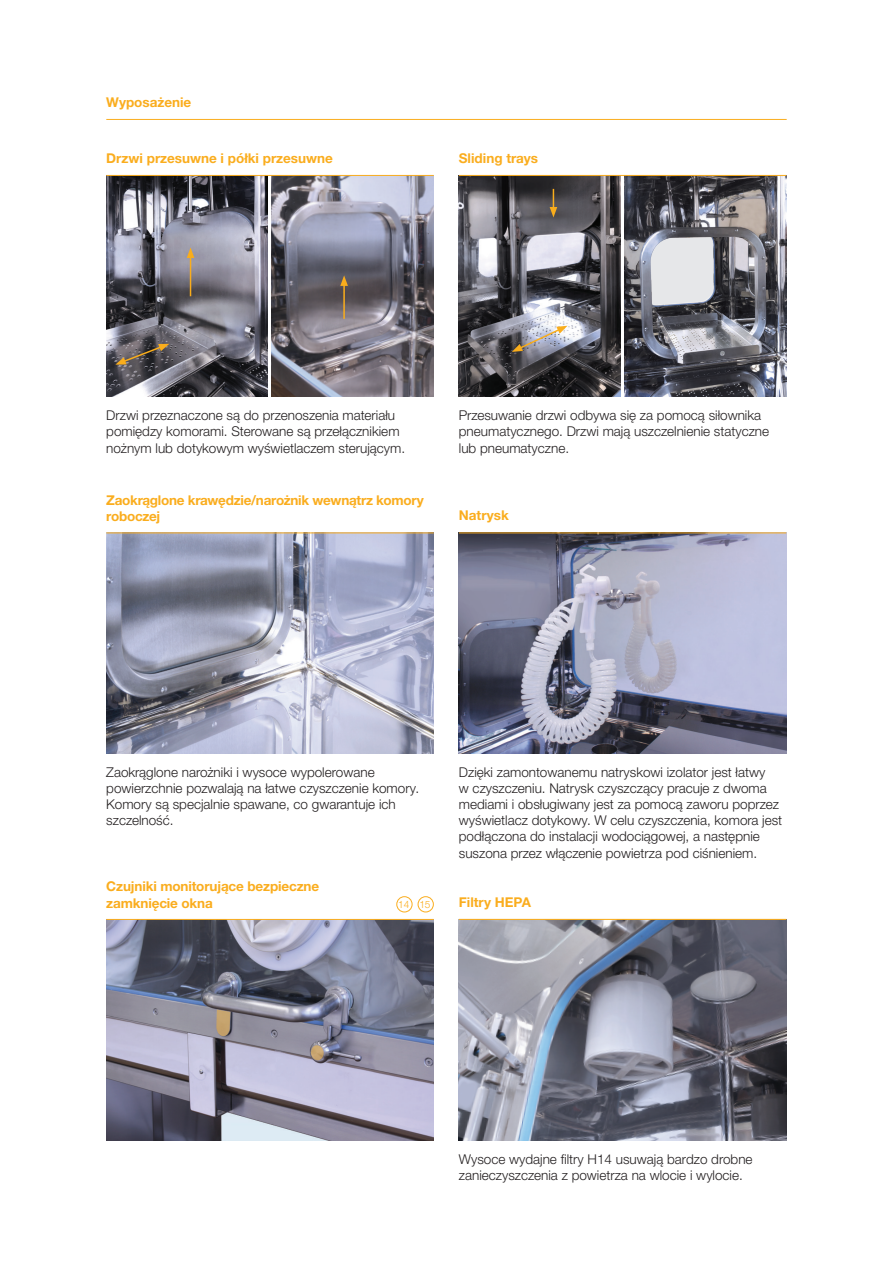
<style>
.page{position:relative;width:893px;height:1263px;background:#fff}
.page>*{position:absolute;margin:0;border:0;box-sizing:border-box;transform-origin:0 0}
.t1{font:300 13.5px "Helvetica Neue LTW1 G";color:#231f20}
.t2{font:700 13.5px/16.2px "Helvetica Neue LTW1 G";letter-spacing:-.01em;color:#faad1e}
.t3{font:300 10.2px "Helvetica Neue LTW1 G";color:#faad1e}
</style>
<div class="page">
<img style="left:625px;top:176px;width:161px;height:220px">
<img style="left:272px;top:176px;width:161px;height:220px">
<hr style="left:106px;top:119px;width:681px;height:1px;background:#faad1e">
<img style="left:459px;top:533px;width:327px;height:221px">
<hr style="left:459px;top:532px;width:327px;height:1px;background:#faad1e">
<img style="left:106px;top:533px;width:328px;height:221px">
<hr style="left:106px;top:532px;width:328px;height:1px;background:#faad1e">
<img style="left:106px;top:176px;width:162px;height:220px">
<svg style="left:115px;top:344px;width:54px;height:21px"></svg>
<hr style="left:190px;top:256px;width:1px;height:40px;background:#f9ad1c">
<svg style="left:187px;top:247px;width:7px;height:11px"></svg>
<img style="left:459px;top:176px;width:161px;height:220px">
<svg style="left:512px;top:326px;width:55px;height:26px"></svg>
<svg style="left:550px;top:189px;width:7px;height:28px"></svg>
<hr style="left:343px;top:284px;width:2px;height:35px;background:#f9ad1c">
<svg style="left:340px;top:275px;width:8px;height:11px"></svg>
<hr style="left:106px;top:175px;width:328px;height:1px;background:#faad1e">
<hr style="left:459px;top:175px;width:327px;height:1px;background:#faad1e">
<img style="left:459px;top:920px;width:327px;height:220px">
<hr style="left:459px;top:919px;width:327px;height:1px;background:#faad1e">
<img style="left:106px;top:920px;width:328px;height:220px">
<hr style="left:106px;top:919px;width:328px;height:1px;background:#faad1e">
<div style="left:396px;top:896px;width:16px;height:16px;border:1px solid #faad1e;border-radius:50%"></div>
<svg style="left:216px;top:1009px;width:14px;height:27px"></svg>
<svg style="left:311px;top:1045px;width:13px;height:15px"></svg>
<div style="left:418px;top:896px;width:16px;height:16px;border:1px solid #faad1e;border-radius:50%"></div>
<p class="t2" style="left:106px;top:94px;width:87px">Wyposażenie</p>
<p class="t2" style="left:106px;top:150px;width:228px">Drzwi przesuwne i półki przesuwne</p>
<p class="t2" style="left:459px;top:150px;width:81px">Sliding trays</p>
<p class="t1" style="left:106px;top:407px;width:290px">Drzwi przeznaczone są do przenoszenia materiału</p>
<p class="t1" style="left:106px;top:423px;width:295px">pomiędzy komorami. Sterowane są przełącznikiem</p>
<p class="t1" style="left:106px;top:439px;width:300px">nożnym lub dotykowym wyświetlaczem sterującym.</p>
<p class="t2" style="left:106px;top:492px;width:319px">Zaokrąglone krawędzie/narożnik wewnątrz komory</p>
<p class="t2" style="left:106px;top:508px;width:56px">roboczej</p>
<p class="t1" style="left:459px;top:407px;width:304px">Przesuwanie drzwi odbywa się za pomocą siłownika</p>
<p class="t1" style="left:459px;top:423px;width:312px">pneumatycznego. Drzwi mają uszczelnienie statyczne</p>
<p class="t1" style="left:459px;top:439px;width:112px">lub pneumatyczne.</p>
<p class="t2" style="left:459px;top:507px;width:51px">Natrysk</p>
<p class="t1" style="left:106px;top:764px;width:270px">Zaokrąglone narożniki i wysoce wypolerowane</p>
<p class="t1" style="left:106px;top:780px;width:314px">powierzchnie pozwalają na łatwe czyszczenie komory.</p>
<p class="t1" style="left:106px;top:796px;width:291px">Komory są specjalnie spawane, co gwarantuje ich</p>
<p class="t1" style="left:106px;top:812px;width:69px">szczelność.</p>
<p class="t2" style="left:106px;top:878px;width:214px">Czujniki monitorujące bezpieczne zamknięcie okna</p>
<p class="t3" style="left:398px;top:898px;width:13px">14</p>
<p class="t3" style="left:419px;top:898px;width:13px">15</p>
<p class="t1" style="left:459px;top:764px;width:308px">Dzięki zamontowanemu natryskowi izolator jest łatwy</p>
<p class="t1" style="left:459px;top:780px;width:309px">w czyszczeniu. Natrysk czyszczący pracuje z dwoma</p>
<p class="t1" style="left:459px;top:796px;width:322px">mediami i obsługiwany jest za pomocą zaworu poprzez</p>
<p class="t1" style="left:459px;top:812px;width:325px">wyświetlacz dotykowy. W celu czyszczenia, komora jest</p>
<p class="t1" style="left:459px;top:828px;width:302px">podłączona do instalacji wodociągowej, a następnie</p>
<p class="t1" style="left:459px;top:845px;width:300px">suszona przez włączenie powietrza pod ciśnieniem.</p>
<p class="t2" style="left:459px;top:894px;width:74px">Filtry HEPA</p>
<p class="t1" style="left:459px;top:1151px;width:295px">Wysoce wydajne filtry H14 usuwają bardzo drobne</p>
<p class="t1" style="left:459px;top:1167px;width:285px">zanieczyszczenia z powietrza na wlocie i wylocie.</p>
</div>
